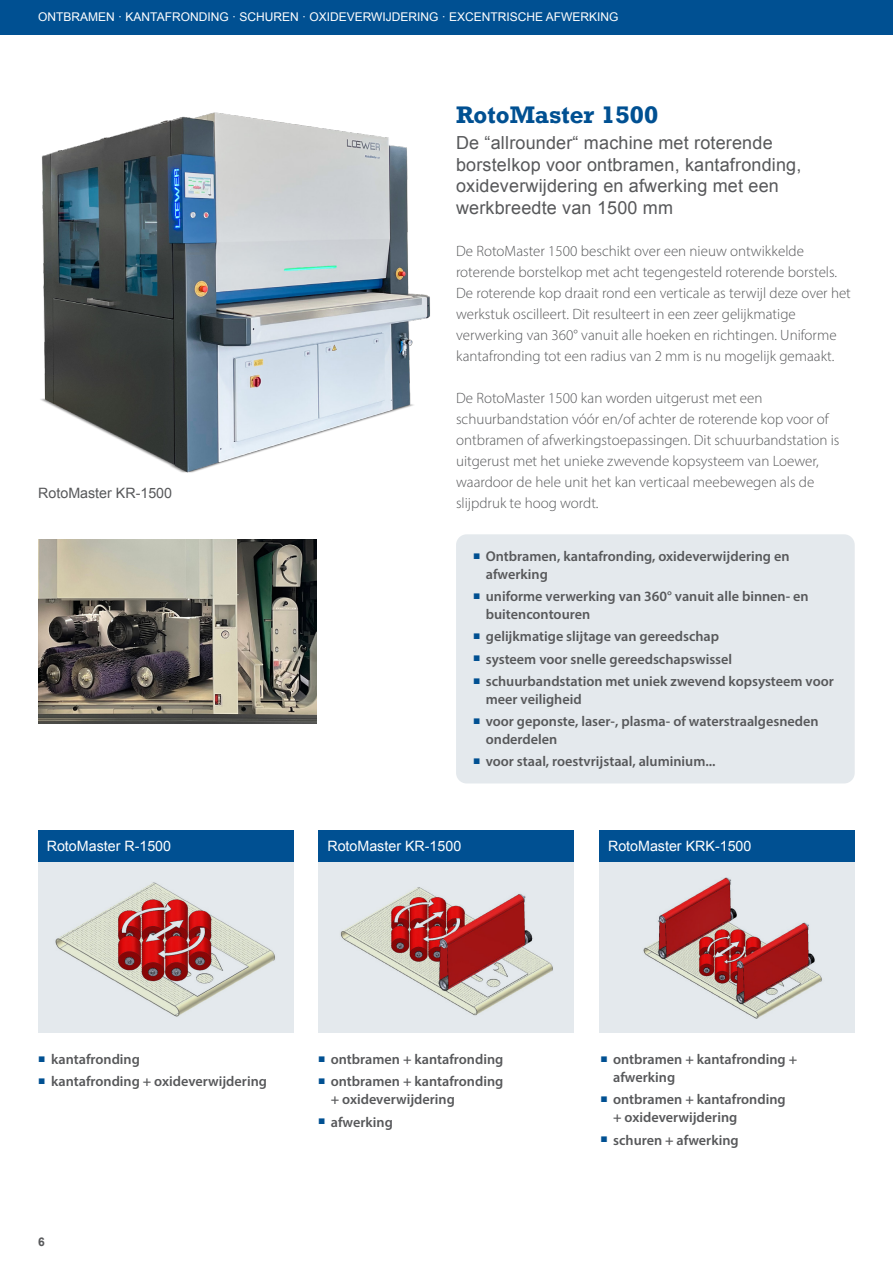
<style>
.page{position:relative;width:893px;height:1263px;background:#fff}
.page>*{position:absolute;margin:0;border:0;box-sizing:border-box;transform-origin:0 0}
.Löwer-Produkt-Name{font:700 22.5px "Rockwell";color:#005092}
.Löwer-Produkt-Intro{font:18px/21.8px "Arial";letter-spacing:.01em;color:#57585a}
.Löwer-Produkt-Text{font:300 15px/21px "Myriad Pro";color:#57585a}
.t1{font:600 14.25px/18px "Myriad Pro";color:#57585a}
.t2{font:14.25px "Arial";color:#fff}
.t3{font:14.25px "Arial";color:#57585a}
.Copytext{font:12px "Arial";color:#fff}
.t4{font:700 12px "Arial";color:#57585a}
</style>
<div class="page">
<div style="left:456px;top:534px;width:399px;height:249px;background:#e4e9ed;border-radius:11px"></div>
<div style="left:0;top:0;width:893px;height:34px;background:#005092"></div>
<div style="left:38px;top:830px;width:255px;height:32px;background:#005092"></div>
<div style="left:319px;top:830px;width:255px;height:32px;background:#005092"></div>
<div style="left:600px;top:830px;width:255px;height:32px;background:#005092"></div>
<img style="left:40px;top:112px;width:390px;height:361px">
<img style="left:38px;top:539px;width:278px;height:184px">
<div style="left:38px;top:862px;width:255px;height:170px;background:#e4e9ed"></div>
<img style="left:55px;top:882px;width:220px;height:135px">
<div style="left:319px;top:862px;width:255px;height:170px;background:#e4e9ed"></div>
<img style="left:340px;top:887px;width:213px;height:129px">
<div style="left:600px;top:862px;width:255px;height:170px;background:#e4e9ed"></div>
<img style="left:643px;top:878px;width:179px;height:140px">
<p class="Copytext" style="left:38px;top:9px;width:582px">ONTBRAMEN · KANTAFRONDING · SCHUREN · OXIDEVERWIJDERING · EXCENTRISCHE AFWERKING</p>
<p class="t3" style="left:38px;top:483px;width:135px">RotoMaster KR-1500</p>
<p class="Löwer-Produkt-Name" style="left:456px;top:100px;width:204px">RotoMaster 1500</p>
<p class="Löwer-Produkt-Intro" style="left:456px;top:132px;width:347px">De “allrounder“ machine met roterende borstelkop voor ontbramen, kantafronding, oxideverwijdering en afwerking met een werkbreedte van 1500 mm</p>
<p class="Löwer-Produkt-Text" style="left:456px;top:241px;width:396px">De RotoMaster 1500 beschikt over een nieuw ontwikkelde roterende borstelkop met acht tegengesteld roterende borstels.<br>De roterende kop draait rond een verticale as terwijl deze over het werkstuk oscilleert. Dit resulteert in een zeer gelijkmatige verwerking van 360° vanuit alle hoeken en richtingen. Uniforme kantafronding tot een radius van 2 mm is nu mogelijk gemaakt.</p>
<p class="Löwer-Produkt-Text" style="left:456px;top:388px;width:385px">De RotoMaster 1500 kan worden uitgerust met een schuurbandstation vóór en/of achter de roterende kop voor of ontbramen of afwerkingstoepassingen. Dit schuurbandstation is uitgerust met het unieke zwevende kopsysteem van Loewer, waardoor de hele unit het kan verticaal meebewegen als de slijpdruk te hoog wordt.</p>
<p class="t1" style="left:486px;top:547px;width:305px;text-indent:-13px"><sup>■</sup> Ontbramen, kantafronding, oxideverwijdering en afwerking</p>
<p class="t1" style="left:486px;top:587px;width:324px;text-indent:-13px"><sup>■</sup> uniforme verwerking van 360° vanuit alle binnen- en buitencontouren</p>
<p class="t1" style="left:473px;top:627px;width:248px"><sup>■</sup> gelijkmatige slijtage van gereedschap</p>
<p class="t1" style="left:473px;top:649px;width:261px"><sup>■</sup> systeem voor snelle gereedschapswissel</p>
<p class="t1" style="left:486px;top:672px;width:349px;text-indent:-13px"><sup>■</sup> schuurbandstation met uniek zwevend kopsysteem voor meer veiligheid</p>
<p class="t1" style="left:486px;top:712px;width:334px;text-indent:-13px"><sup>■</sup> voor geponste, laser-, plasma- of waterstraalgesneden onderdelen</p>
<p class="t1" style="left:473px;top:752px;width:244px"><sup>■</sup> voor staal, roestvrijstaal, aluminium...</p>
<p class="t2" style="left:47px;top:837px;width:126px">RotoMaster R-1500</p>
<p class="t2" style="left:327px;top:837px;width:135px">RotoMaster KR-1500</p>
<p class="t2" style="left:608px;top:837px;width:145px">RotoMaster KRK-1500</p>
<p class="t1" style="left:38px;top:1050px;width:103px"><sup>■</sup> kantafronding</p>
<p class="t1" style="left:38px;top:1072px;width:230px"><sup>■</sup> kantafronding + oxideverwijdering</p>
<p class="t4" style="left:38px;top:1234px;width:8px">6</p>
<p class="t1" style="left:318px;top:1050px;width:187px"><sup>■</sup> ontbramen + kantafronding</p>
<p class="t1" style="left:331px;top:1072px;width:174px;text-indent:-13px"><sup>■</sup> ontbramen + kantafronding + oxideverwijdering</p>
<p class="t1" style="left:318px;top:1112px;width:76px"><sup>■</sup> afwerking</p>
<p class="t1" style="left:613px;top:1050px;width:185px;text-indent:-13px"><sup>■</sup> ontbramen + kantafronding + afwerking</p>
<p class="t1" style="left:613px;top:1090px;width:174px;text-indent:-13px"><sup>■</sup> ontbramen + kantafronding + oxideverwijdering</p>
<p class="t1" style="left:600px;top:1130px;width:140px"><sup>■</sup> schuren + afwerking</p>
</div>
